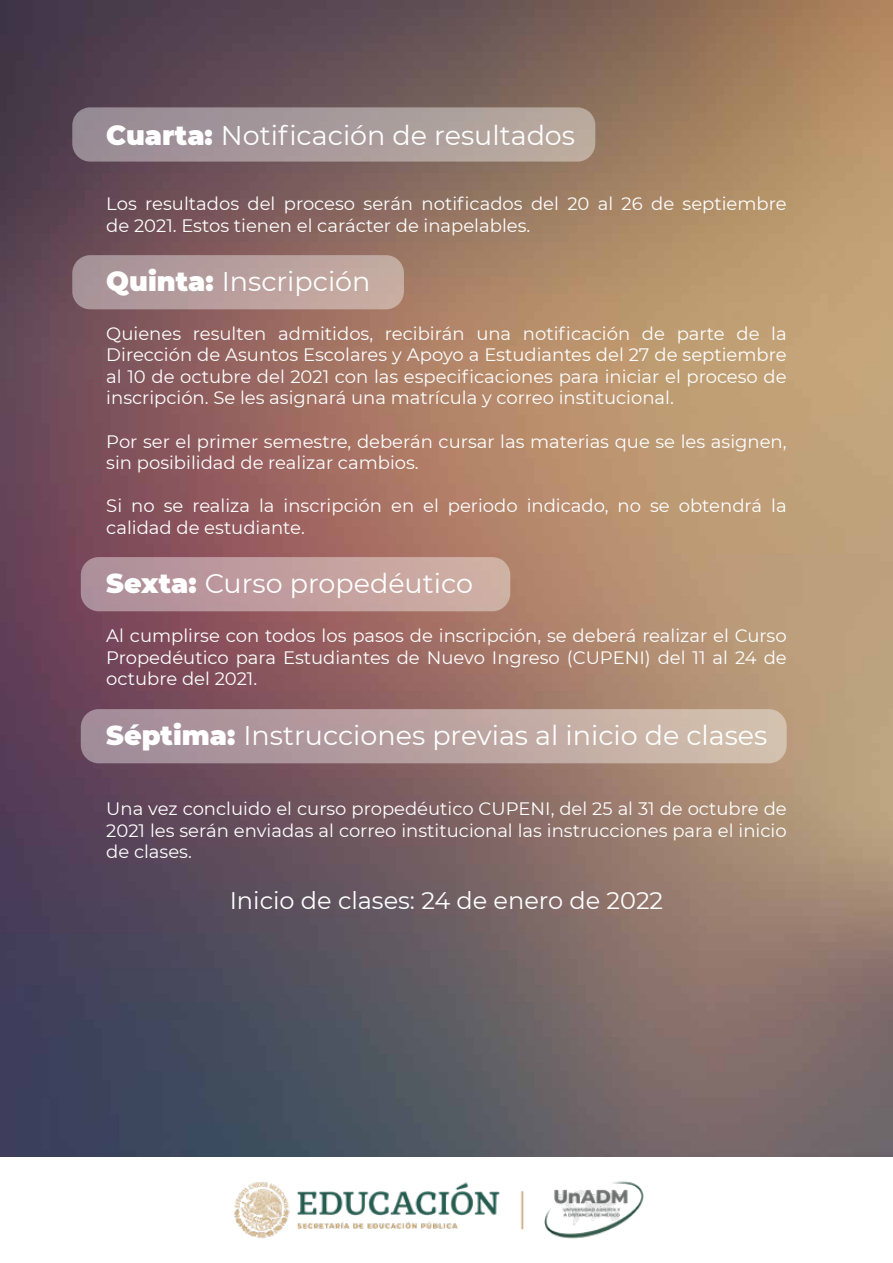
<style>
.page{position:relative;width:893px;height:1263px;background:#fff}
.page>*{position:absolute;margin:0;border:0;box-sizing:border-box;transform-origin:0 0}
.t1{font:27px "Montserrat";color:#fff}
.t2{font:24px "Montserrat";color:#fff}
.t3{font:18px/21.6px "Montserrat";color:#fff}
.s1{font-weight:900}
</style>
<div class="page">
<img style="left:0;top:0;width:893px;height:1157px">
<img style="left:234px;top:1181px;width:410px;height:58px">
<div style="left:72px;top:107px;width:523px;height:55px;background:linear-gradient(to right,#978995,#bbaca0);border-radius:18px"></div>
<div style="left:72px;top:255px;width:332px;height:54px;background:linear-gradient(to right,#a79199,#c9ada1);border-radius:18px"></div>
<div style="left:81px;top:557px;width:429px;height:54px;background:linear-gradient(to right,#af8c9a,#d2b1a4);border-radius:18px"></div>
<div style="left:81px;top:709px;width:706px;height:54px;background:linear-gradient(to right,#a08897,#d5c0ad);border-radius:18px"></div>
<h1 class="t1" style="left:106px;top:117px;width:470px"><span class="s1">Cuarta:</span> Notificación de resultados</h1>
<p class="t3" style="left:106px;top:192px;width:682px">Los resultados del proceso serán notificados del 20 al 26 de septiembre de 2021. Estos tienen el carácter de inapelables.</p>
<h1 class="t1" style="left:106px;top:263px;width:266px"><span class="s1">Quinta:</span> Inscripción</h1>
<p class="t3" style="left:106px;top:322px;width:682px;text-align:justify">Quienes resulten admitidos, recibirán una notificación de parte de la Dirección de Asuntos Escolares y Apoyo a Estudiantes del 27 de septiembre al 10 de octubre del 2021 con las especificaciones para iniciar el proceso de inscripción. Se les asignará una matrícula y correo institucional.</p>
<p class="t3" style="left:106px;top:430px;width:682px">Por ser el primer semestre, deberán cursar las materias que se les asignen, sin posibilidad de realizar cambios.</p>
<p class="t3" style="left:106px;top:495px;width:682px">Si no se realiza la inscripción en el periodo indicado, no se obtendrá la calidad de estudiante.</p>
<h1 class="t1" style="left:106px;top:565px;width:368px"><span class="s1">Sexta:</span> Curso propedéutico</h1>
<p class="t3" style="left:106px;top:624px;width:682px;text-align:justify">Al cumplirse con todos los pasos de inscripción, se deberá realizar el Curso Propedéutico para Estudiantes de Nuevo Ingreso (CUPENI) del 11 al 24 de octubre del 2021.</p>
<h1 class="t1" style="left:106px;top:716px;width:663px"><span class="s1">Séptima:</span> Instrucciones previas al inicio de clases</h1>
<p class="t3" style="left:106px;top:797px;width:682px;text-align:justify">Una vez concluido el curso propedéutico CUPENI, del 25 al 31 de octubre de 2021 les serán enviadas al correo institucional las instrucciones para el inicio de clases.</p>
<h2 class="t2" style="left:230px;top:883px;width:435px">Inicio de clases: 24 de enero de 2022</h2>
</div>
